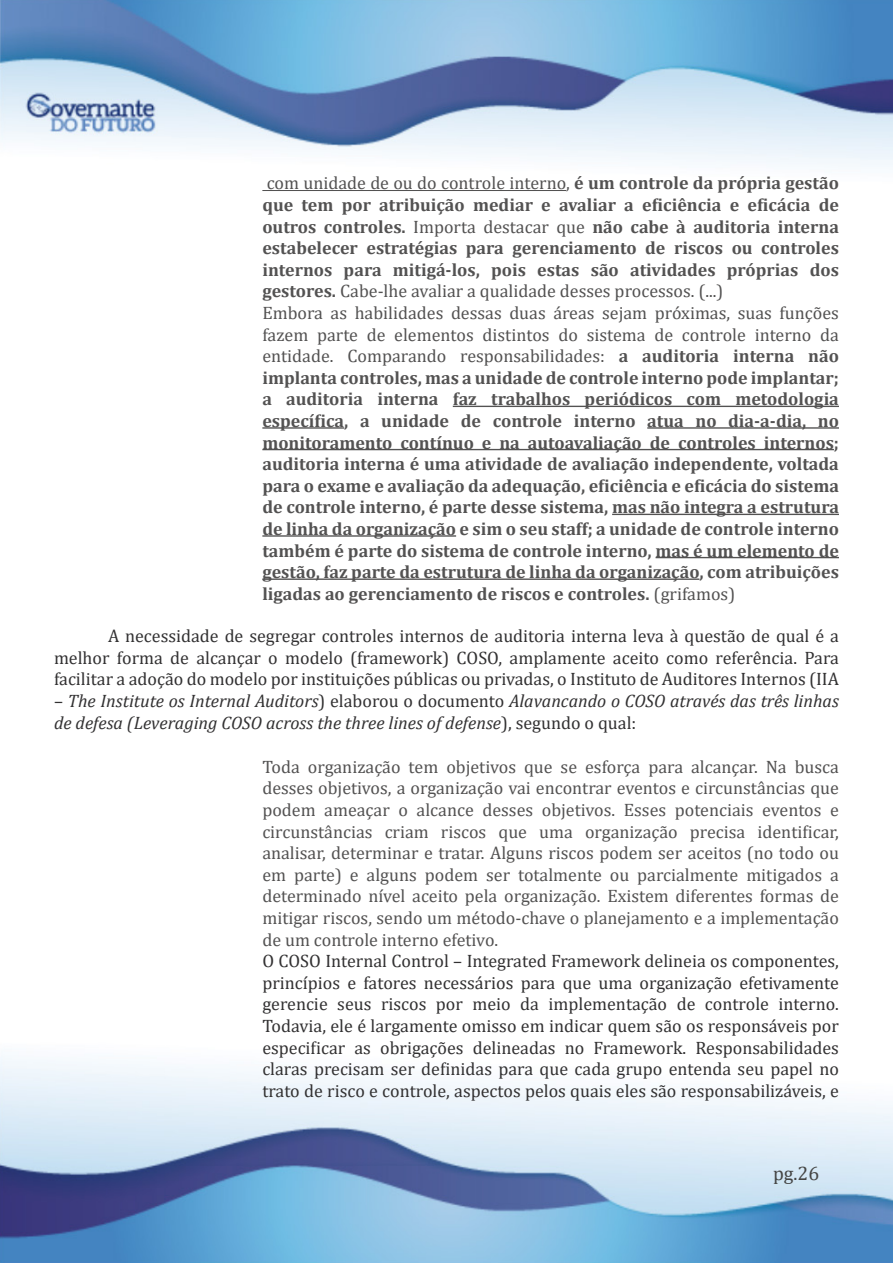
<style>
.page{position:relative;width:893px;height:1263px;background:#fff}
.page>*{position:absolute;margin:0;border:0;box-sizing:border-box;transform-origin:0 0}
.t1{font:19.5px "Cambria";color:#444}
.t2{font:700 18px/21.6px "Cambria";color:#535252;text-align:justify}
.Corpo_do_Texto{font:18px/21.6px "Cambria";color:#323132;text-align:justify}
.t3{font:18px/21.6px "Cambria";color:#535252;text-align:justify}
.Corpo_do_Texto-2{font:italic 18px/21.6px "Cambria";color:#323132}
.s1{font-weight:400}
.s2{font-style:normal}
</style>
<div class="page">
<img style="left:0;top:0;width:893px;height:191px">
<img style="left:0;top:1056px;width:893px;height:207px">
<hr style="left:262px;top:190px;width:304px;height:1px;background:#535252">
<hr style="left:453px;top:406px;width:386px;height:1px;background:#535252">
<hr style="left:262px;top:427px;width:82px;height:2px;background:#535252">
<hr style="left:647px;top:427px;width:192px;height:2px;background:#535252">
<hr style="left:262px;top:449px;width:572px;height:1px;background:#535252">
<hr style="left:612px;top:514px;width:227px;height:1px;background:#535252">
<hr style="left:262px;top:535px;width:194px;height:2px;background:#535252">
<hr style="left:656px;top:557px;width:183px;height:1px;background:#535252">
<hr style="left:262px;top:578px;width:437px;height:2px;background:#535252">
<p class="t2" style="left:262px;top:172px;width:578px"><span class="s1">com unidade de ou do controle interno,</span> é um controle da própria gestão que tem por atribuição mediar e avaliar a eficiência e eficácia de outros controles. <span class="s1">Importa destacar que</span> não cabe à auditoria interna estabelecer estratégias para gerenciamento de riscos ou controles internos para mitigá-los, pois estas são atividades próprias dos gestores. <span class="s1">Cabe-lhe avaliar a qualidade desses processos. (...)</span></p>
<p class="t2" style="left:262px;top:301px;width:578px"><span class="s1">Embora as habilidades dessas duas áreas sejam próximas, suas funções fazem parte de elementos distintos do sistema de controle interno da entidade. Comparando responsabilidades:</span> a auditoria interna não implanta controles, mas a unidade de controle interno pode implantar; a auditoria interna faz trabalhos periódicos com metodologia específica, a unidade de controle interno atua no dia-a-dia, no monitoramento contínuo e na autoavaliação de controles internos; auditoria interna é uma atividade de avaliação independente, voltada para o exame e avaliação da adequação, eficiência e eficácia do sistema de controle interno, é parte desse sistema, mas não integra a estrutura de linha da organização e sim o seu staff; a unidade de controle interno também é parte do sistema de controle interno, mas é um elemento de gestão, faz parte da estrutura de linha da organização, com atribuições ligadas ao gerenciamento de riscos e controles. <span class="s1">(grifamos)</span></p>
<p class="Corpo_do_Texto" style="left:54px;top:625px;width:786px;text-indent:54px">A necessidade de segregar controles internos de auditoria interna leva à questão de qual é a melhor forma de alcançar o modelo (framework) COSO, amplamente aceito como referência. Para facilitar a adoção do modelo por instituições públicas ou privadas, o Instituto de Auditores Internos (IIA</p>
<p class="Corpo_do_Texto-2" style="left:54px;top:689px;width:786px"><span class="s2">–</span> The Institute os Internal Auditors<span class="s2">) elaborou o documento</span> Alavancando o COSO através das três linhas de defesa (Leveraging COSO across the three lines of defense<span class="s2">), segundo o qual:</span></p>
<p class="t3" style="left:262px;top:756px;width:578px">Toda organização tem objetivos que se esforça para alcançar. Na busca desses objetivos, a organização vai encontrar eventos e circunstâncias que podem ameaçar o alcance desses objetivos. Esses potenciais eventos e circunstâncias criam riscos que uma organização precisa identificar, analisar, determinar e tratar. Alguns riscos podem ser aceitos (no todo ou em parte) e alguns podem ser totalmente ou parcialmente mitigados a determinado nível aceito pela organização. Existem diferentes formas de mitigar riscos, sendo um método-chave o planejamento e a implementação de um controle interno efetivo.</p>
<p class="Corpo_do_Texto" style="left:262px;top:950px;width:578px">O COSO Internal Control – Integrated Framework delineia os componentes, princípios e fatores necessários para que uma organização efetivamente gerencie seus riscos por meio da implementação de controle interno.<br>Todavia, ele é largamente omisso em indicar quem são os responsáveis por especificar as obrigações delineadas no Framework. Responsabilidades claras precisam ser definidas para que cada grupo entenda seu papel no trato de risco e controle, aspectos pelos quais eles são responsabilizáveis, e</p>
<p class="t1" style="left:773px;top:1162px;width:48px">pg.26</p>
</div>
